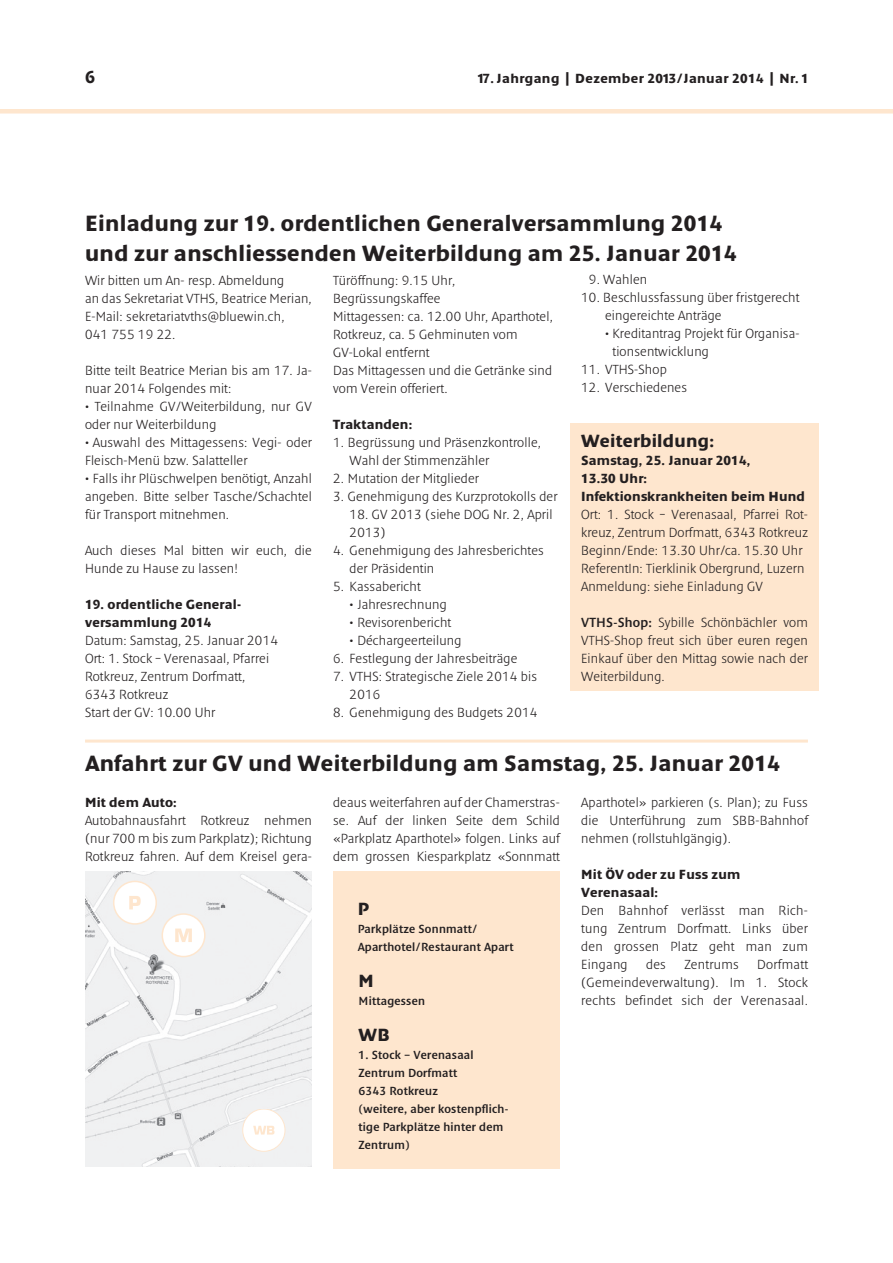
<style>
.page{position:relative;width:893px;height:1263px;background:#fff}
.page>*{position:absolute;margin:0;border:0;box-sizing:border-box;transform-origin:0 0}
.t1{font:700 22.5px/30px "Denda New";letter-spacing:.015em;color:#231f20}
.t2{font:700 18px "Denda New";letter-spacing:.015em;color:#231f20}
.t3{font:300 13.5px/18px "Denda New";letter-spacing:.015em;color:#231f20}
.t4{font:700 13.5px/18px "Denda New";letter-spacing:.015em;color:#231f20}
.t5{font:600 12px/18px "Denda New";letter-spacing:.02em;color:#231f20}
.s1{color:#fff}
.s2{font-weight:600}
</style>
<div class="page">
<div style="left:0;top:109px;width:893px;height:5px;background:#fee6ce"></div>
<div style="left:570px;top:423px;width:249px;height:268px;background:#fee6ce"></div>
<hr style="left:85px;top:739px;width:723px;height:3px;background:#fee6ce">
<img style="left:85px;top:872px;width:227px;height:295px">
<div style="left:333px;top:872px;width:227px;height:297px;background:#fee6ce"></div>
<div style="left:114px;top:881px;width:42px;height:43px;background:#fff;border-radius:50%"></div>
<div style="left:113px;top:881px;width:44px;height:44px;border:2px solid #fee6ce;border-radius:50%"></div>
<svg style="left:129px;top:896px;width:12px;height:13px"></svg>
<div style="left:162px;top:914px;width:43px;height:42px;background:#fff;border-radius:50%"></div>
<div style="left:162px;top:913px;width:44px;height:44px;border:2px solid #fee6ce;border-radius:50%"></div>
<svg style="left:175px;top:928px;width:17px;height:14px"></svg>
<div style="left:243px;top:1109px;width:42px;height:42px;background:#fff;border-radius:50%"></div>
<div style="left:242px;top:1109px;width:43px;height:43px;border:1px solid #fee6ce;border-radius:50%"></div>
<svg style="left:253px;top:1126px;width:21px;height:8px"></svg>
<h2 class="t2" style="left:85px;top:67px;width:12px">6</h2>
<p class="t4" style="left:477px;top:69px;width:333px">17. Jahrgang | Dezember 2013/Januar 2014 | Nr. 1</p>
<h1 class="t1" style="left:85px;top:208px;width:653px">Einladung zur 19. ordentlichen Generalversammlung 2014 und zur anschliessenden Weiterbildung am 25. Januar 2014</h1>
<p class="t3" style="left:85px;top:271px;width:228px">Wir bitten um An- resp. Abmeldung<br>an das Sekretariat VTHS, Beatrice Merian,<br>E-Mail: sekretariatvths@bluewin.ch,<br>041 755 19 22.</p>
<p class="t3" style="left:85px;top:361px;width:228px">Bitte teilt Beatrice Merian bis am 17. Ja&shy;nuar 2014 Folgendes mit:</p>
<p class="t3" style="left:85px;top:397px;width:228px">• Teilnahme GV/Weiterbildung, nur GV oder nur Weiterbildung</p>
<p class="t3" style="left:85px;top:433px;width:228px">• Auswahl des Mittagessens: Vegi- oder<br>Fleisch-Menü bzw. Salatteller</p>
<p class="t3" style="left:85px;top:469px;width:228px;text-align:justify">• Falls ihr Plüschwelpen benötigt, Anzahl angeben. Bitte selber Tasche/Schachtel für Transport mitnehmen.</p>
<p class="t3" style="left:85px;top:541px;width:228px">Auch dieses Mal bitten wir euch, die<br>Hunde zu Hause zu lassen!</p>
<p class="t4" style="left:85px;top:595px;width:158px">19. ordentliche General&shy;versammlung 2014</p>
<p class="t3" style="left:85px;top:631px;width:194px">Datum: Samstag, 25. Januar 2014<br>Ort: 1. Stock – Verenasaal, Pfarrei<br>Rotkreuz, Zentrum Dorfmatt,<br>6343 Rotkreuz<br>Start der GV: 10.00 Uhr</p>
<p class="t3" style="left:581px;top:271px;width:68px"><span class="s1">0</span>9. Wahlen</p>
<p class="t3" style="left:605px;top:289px;width:196px;text-indent:-24px">10. Beschlussfassung über fristgerecht eingereichte Anträge</p>
<p class="t3" style="left:612px;top:325px;width:189px;text-indent:-7px">• Kreditantrag Projekt für Organisa&shy;tionsentwicklung</p>
<p class="t3" style="left:581px;top:361px;width:87px">11. VTHS-Shop</p>
<p class="t3" style="left:581px;top:379px;width:107px">12. Verschiedenes</p>
<p class="t3" style="left:333px;top:271px;width:221px">Türöffnung: 9.15 Uhr,<br>Begrüssungskaffee<br>Mittagessen: ca. 12.00 Uhr, Aparthotel,<br>Rotkreuz, ca. 5 Gehminuten vom<br>GV-Lokal entfernt<br>Das Mittagessen und die Getränke sind vom Verein offeriert.</p>
<p class="t4" style="left:333px;top:415px;width:81px">Traktanden:</p>
<p class="t3" style="left:350px;top:433px;width:193px;text-indent:-16px">1. Begrüssung und Präsenzkontrolle,<br>Wahl der Stimmenzähler</p>
<p class="t3" style="left:333px;top:469px;width:147px">2. Mutation der Mitglieder</p>
<p class="t3" style="left:333px;top:487px;width:226px">3. Genehmigung des Kurzprotokolls der</p>
<p class="t3" style="left:350px;top:505px;width:204px">18. GV 2013 (siehe DOG Nr. 2, April<br>2013)</p>
<p class="t3" style="left:350px;top:541px;width:196px;text-indent:-16px">4. Genehmigung des Jahresberichtes der Präsidentin</p>
<p class="t3" style="left:333px;top:577px;width:89px">5. Kassabericht</p>
<p class="t3" style="left:350px;top:595px;width:99px">• Jahresrechnung</p>
<p class="t3" style="left:350px;top:613px;width:103px">• Revisorenbericht</p>
<p class="t3" style="left:350px;top:631px;width:113px">• Déchargeerteilung</p>
<p class="t3" style="left:333px;top:649px;width:186px">6. Festlegung der Jahresbeiträge</p>
<p class="t3" style="left:350px;top:667px;width:189px;text-indent:-16px">7. VTHS: Strategische Ziele 2014 bis<br>2016</p>
<p class="t3" style="left:333px;top:703px;width:206px">8. Genehmigung des Budgets 2014</p>
<h2 class="t2" style="left:581px;top:431px;width:134px">Weiterbildung:</h2>
<p class="t4" style="left:581px;top:451px;width:225px">Samstag, 25. Januar 2014,<br>13.30 Uhr:<br>Infektionskrankheiten beim Hund</p>
<p class="t3" style="left:581px;top:505px;width:228px">Ort: 1. Stock – Verenasaal, Pfarrei Rot&shy;kreuz, Zentrum Dorfmatt, 6343 Rotkreuz Beginn/Ende: 13.30 Uhr/ca. 15.30 Uhr ReferentIn: Tierklinik Obergrund, Luzern Anmeldung: siehe Einladung GV</p>
<p class="t3" style="left:581px;top:613px;width:228px;text-align:justify"><span class="s2">VTHS-Shop:</span> Sybille Schönbächler vom VTHS-Shop freut sich über euren regen Einkauf über den Mittag sowie nach der Weiterbildung.</p>
<h1 class="t1" style="left:85px;top:748px;width:696px">Anfahrt zur GV und Weiterbildung am Samstag, 25. Januar 2014</h1>
<p class="t4" style="left:85px;top:793px;width:93px">Mit dem Auto:</p>
<p class="t3" style="left:85px;top:811px;width:228px;text-align:justify">Autobahnausfahrt Rotkreuz nehmen (nur 700 m bis zum Parkplatz); Richtung Rotkreuz fahren. Auf dem Kreisel gera-</p>
<p class="t3" style="left:333px;top:793px;width:228px;text-align:justify">deaus weiterfahren auf der Chamerstras&shy;se. Auf der linken Seite dem Schild «Parkplatz Aparthotel» folgen. Links auf dem grossen Kiesparkplatz «Sonnmatt</p>
<p class="t3" style="left:581px;top:793px;width:228px;text-align:justify">Aparthotel» parkieren (s. Plan); zu Fuss die Unterführung zum SBB-Bahnhof nehmen (rollstuhlgängig).</p>
<p class="t4" style="left:581px;top:865px;width:161px">Mit ÖV oder zu Fuss zum<br>Verenasaal:</p>
<p class="t3" style="left:581px;top:901px;width:228px;text-align:justify">Den Bahnhof verlässt man Rich - tung Zentrum Dorfmatt. Links über den grossen Platz geht man zum Eingang</p>
<h2 class="t2" style="left:358px;top:899px;width:13px">P</h2>
<p class="t5" style="left:358px;top:920px;width:157px">Parkplätze Sonnmatt/<br>Aparthotel/Restaurant Apart</p>
<p class="t3" style="left:581px;top:955px;width:228px;text-align:justify;text-indent:176px">Dorfmatt (Gemeindeverwaltung). Im 1. Stock rechts befindet sich der Verenasaal.</p>
<p class="t3" style="left:646px;top:955px;width:21px">des</p>
<p class="t3" style="left:684px;top:955px;width:56px">Zentrums</p>
<h2 class="t2" style="left:359px;top:971px;width:17px">M</h2>
<p class="t5" style="left:359px;top:992px;width:68px">Mittagessen</p>
<h2 class="t2" style="left:359px;top:1025px;width:33px">WB</h2>
<p class="t5" style="left:359px;top:1046px;width:151px">1. Stock – Verenasaal<br>Zentrum Dorfmatt<br>6343 Rotkreuz<br>(weitere, aber kostenpflich&shy;tige Parkplätze hinter dem<br>Zentrum)</p>
</div>
